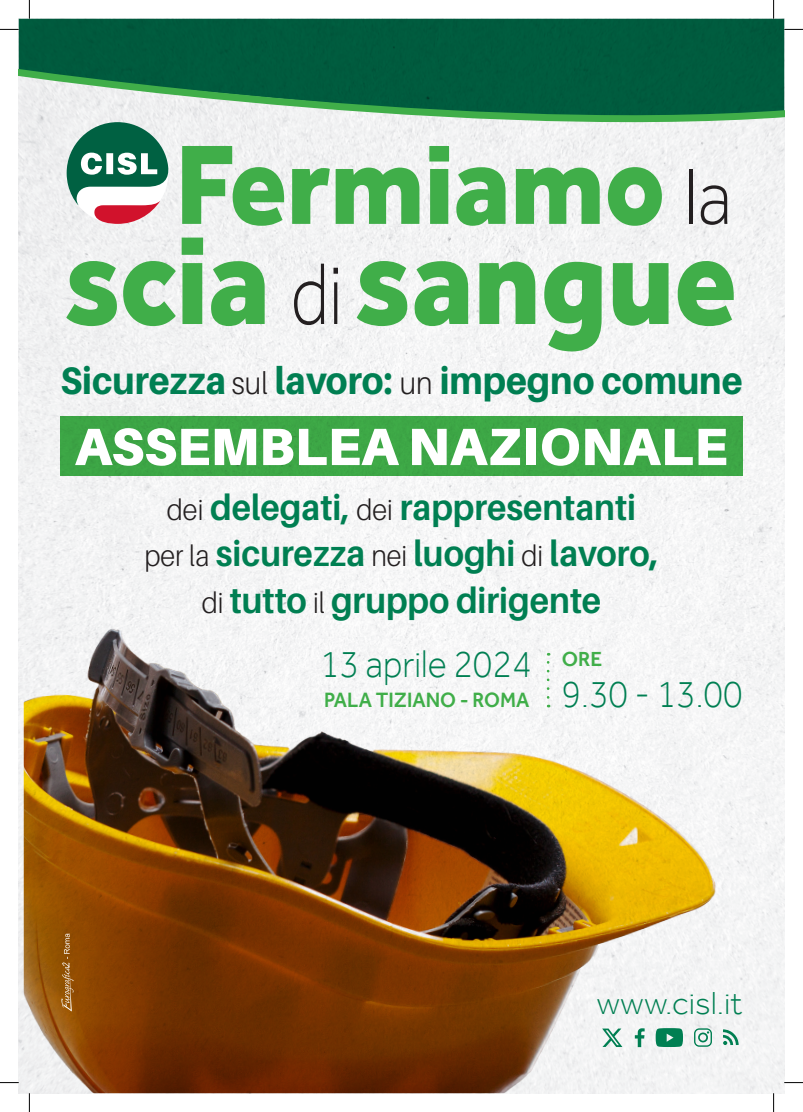
<style>
.page{position:relative;width:803px;height:1112px;background:#fff}
.page>*{position:absolute;margin:0;border:0;box-sizing:border-box;transform-origin:0 0}
.t1{font:800 129.5px "Effra";color:#40ae49;scale:.91 1}
.t2{font:800 116.75px "Effra";color:#40ae49;scale:.92 1}
.t3{font:900 52.5px "Aileron";letter-spacing:.005em;color:#fff}
.t4{font:300 39.75px/30.5px "Effra";color:#007f52;scale:.9 1}
.t5{font:800 38.25px "Aileron";color:#007f52;scale:.93 1}
.t6{font:700 36.12px/46.4px "Aileron";color:#007f52;text-align:center;scale:.93 1}
.t7{font:300 32.75px "Effra";color:#007f52}
.t8{font:500 21.25px "Effra";color:#40ae49;scale:.95 1}
.s1{font-weight:300;font-size:81.62px;color:#231f20}
.s2{font-weight:300;font-size:90.38px;color:#231f20}
.s3{font-weight:300;font-size:31.12px;color:#231f20}
.s4{font-weight:300;font-size:29.38px;color:#231f20}
.s5{font-weight:800}
</style>
<div class="page">
<div style="left:19px;top:147px;width:765px;height:945px;background:#f3f4f4"></div>
<div style="left:19px;top:19px;width:765px;height:45px;background:#005b3e"></div>
<svg style="left:19px;top:64px;width:765px;height:83px"></svg>
<svg style="left:67px;top:122px;width:101px;height:102px"></svg>
<img style="left:24px;top:624px;width:755px;height:468px">
<svg style="left:635px;top:1027px;width:10px;height:19px"></svg>
<svg style="left:656px;top:1027px;width:27px;height:19px"></svg>
<svg style="left:694px;top:1028px;width:18px;height:18px"></svg>
<svg style="left:723px;top:1029px;width:16px;height:15px"></svg>
<svg style="left:602px;top:1028px;width:20px;height:18px"></svg>
<svg style="left:61px;top:933px;width:13px;height:78px"></svg>
<div style="left:60px;top:416px;width:682px;height:60px;background:#3da746"></div>
<svg style="left:547px;top:652px;width:2px;height:45px"></svg>
<svg style="left:0;top:29px;width:19px;height:1px"></svg>
<svg style="left:784px;top:29px;width:19px;height:1px"></svg>
<svg style="left:0;top:1081px;width:19px;height:2px"></svg>
<svg style="left:784px;top:1081px;width:19px;height:2px"></svg>
<svg style="left:29px;top:0;width:1px;height:19px"></svg>
<svg style="left:29px;top:1092px;width:1px;height:19px"></svg>
<svg style="left:773px;top:0;width:1px;height:19px"></svg>
<svg style="left:773px;top:1092px;width:1px;height:19px"></svg>
<h2 class="t2" style="left:176px;top:115px;width:606px">Fermiamo <span class="s1">la</span></h2>
<h1 class="t1" style="left:65px;top:203px;width:740px">scia <span class="s2">di</span> sangue</h1>
<p class="t5" style="left:60px;top:359px;width:735px">Sicurezza <span class="s3">sul</span> lavoro: <span class="s3">un</span> impegno comune</p>
<h3 class="t3" style="left:75px;top:416px;width:654px">ASSEMBLEA NAZIONALE</h3>
<p class="t6" style="left:145px;top:484px;width:554px"><span class="s4">dei</span> delegati, <span class="s4">dei</span> rappresentanti <span class="s4">per la</span> sicurezza <span class="s4">nei</span> luoghi <span class="s4">di</span> lavoro<span class="s5">, </span><span class="s4">di</span> tutto <span class="s4">il</span> gruppo dirigente</p>
<p class="t4" style="left:562px;top:647px;width:202px;text-indent:-242px">13 aprile 2024 <sup>ORE<br></sup>9.30 - 13.00</p>
<p class="t8" style="left:324px;top:687px;width:218px">PALA TIZIANO - ROMA</p>
<p class="t7" style="left:597px;top:983px;width:147px">www.cisl.it</p>
</div>
